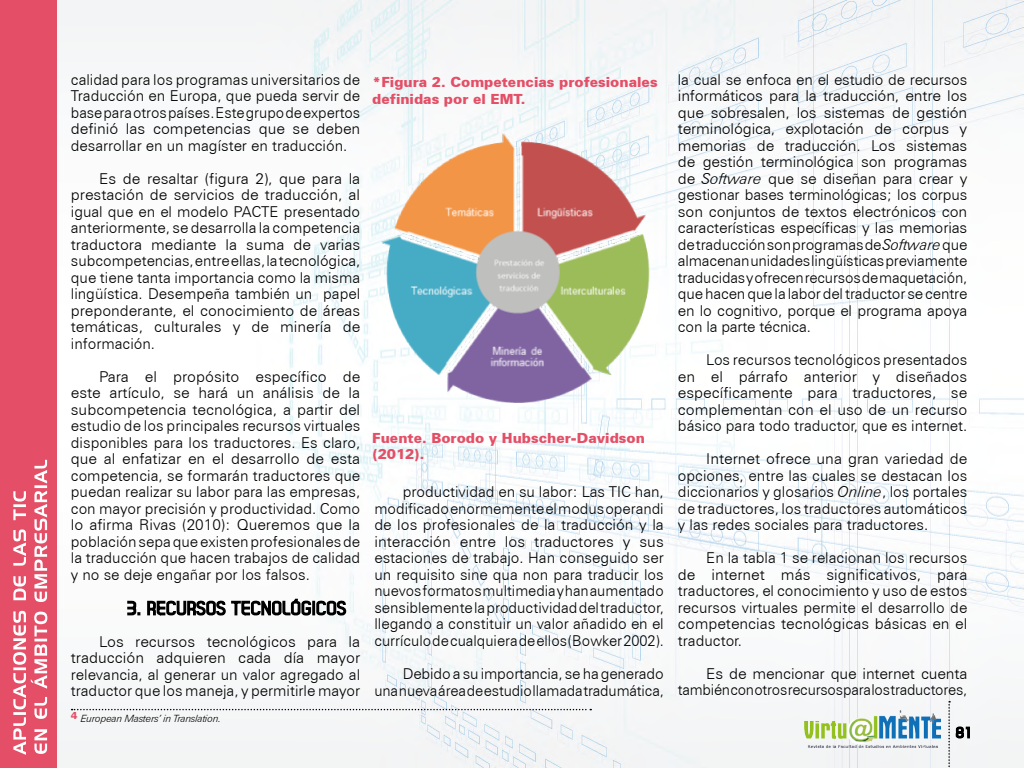
<style>
.page{position:relative;width:1024px;height:768px;background:#fff}
.page>*{position:absolute;margin:0;border:0;box-sizing:border-box;transform-origin:0 0}
.t1{font:300 15px/16.5px "Zurich BT";color:#000;text-align:justify}
.t2{font:900 14px/16.8px "Zurich BT";color:#e44e66}
.t3{font:italic 300 10px "Zurich BT";letter-spacing:-.02em;color:#000}
.s1{font-style:italic}
</style>
<div class="page">
<img style="left:57px;top:1px;width:967px;height:767px">
<img style="left:804px;top:711px;width:136px;height:36px">
<svg style="left:948px;top:701px;width:23px;height:67px"></svg>
<div style="left:0;top:0;width:57px;height:768px;background:#e44e66"></div>
<svg style="left:13px;top:460px;width:34px;height:295px"></svg>
<svg style="left:126px;top:598px;width:222px;height:19px"></svg>
<img style="left:372px;top:118px;width:291px;height:309px">
<svg style="left:72px;top:709px;width:519px;height:1px"></svg>
<p class="t1" style="left:71px;top:71px;width:291px">calidad para los programas universitarios de Traducción en Europa, que pueda servir de base para otros países. Este grupo de expertos definió las competencias que se deben desarrollar en un magíster en traducción.</p>
<p class="t1" style="left:71px;top:170px;width:291px;text-indent:28px">Es de resaltar (figura 2), que para la prestación de servicios de traducción, al igual que en el modelo PACTE presentado anteriormente, se desarrolla la competencia traductora mediante la suma de varias subcompetencias, entre ellas, la tecnológica, que tiene tanta importancia como la misma lingüística. Desempeña también un papel preponderante, el conocimiento de áreas temáticas, culturales y de minería de información.</p>
<p class="t1" style="left:71px;top:368px;width:291px;text-indent:28px">Para el propósito específico de este artículo, se hará un análisis de la subcompetencia tecnológica, a partir del estudio de los principales recursos virtuales disponibles para los traductores. Es claro, que al enfatizar en el desarrollo de esta competencia, se formarán traductores que puedan realizar su labor para las empresas, con mayor precisión y productividad. Como lo afirma Rivas (2010): Queremos que la población sepa que existen profesionales de la traducción que hacen trabajos de calidad y no se deje engañar por los falsos.</p>
<p class="t1" style="left:71px;top:633px;width:291px;text-indent:28px">Los recursos tecnológicos para la traducción adquieren cada día mayor relevancia, al generar un valor agregado al traductor que los maneja, y permitirle mayor</p>
<p class="t3" style="left:71px;top:713px;width:152px"><sup>4</sup> European Masters’ in Translation.</p>
<p class="t2" style="left:372px;top:73px;width:287px">*Figura 2. Competencias profesionales definidas por el EMT.</p>
<p class="t2" style="left:372px;top:429px;width:274px">Fuente. Borodo y Hubscher-Davidson (2012).</p>
<p class="t1" style="left:374px;top:483px;width:291px;text-indent:28px">productividad en su labor: Las TIC han, modificado enormemente el modus operandi de los profesionales de la traducción y la interacción entre los traductores y sus estaciones de trabajo. Han conseguido ser un requisito sine qua non para traducir los nuevos formatos multimedia y han aumentado sensiblemente la productividad del traductor, llegando a constituir un valor añadido en el currículo de cualquiera de ellos (Bowker 2002).</p>
<p class="t1" style="left:374px;top:665px;width:291px;text-align:right">Debido a su importancia, se ha generado<br>una nueva área de estudio llamada tradumática,</p>
<p class="t1" style="left:678px;top:71px;width:291px">la cual se enfoca en el estudio de recursos informáticos para la traducción, entre los que sobresalen, los sistemas de gestión terminológica, explotación de corpus y memorias de traducción. Los sistemas de gestión terminológica son programas de <span class="s1">Software</span> que se diseñan para crear y gestionar bases terminológicas; los corpus son conjuntos de textos electrónicos con características específicas y las memorias de traducción son programas de <span class="s1">Software</span> que almacenan unidades lingüísticas previamente traducidas y ofrecen recursos de maquetación, que hacen que la labor del traductor se centre en lo cognitivo, porque el programa apoya con la parte técnica.</p>
<p class="t1" style="left:678px;top:351px;width:291px;text-indent:28px">Los recursos tecnológicos presentados en el párrafo anterior y diseñados específicamente para traductores, se complementan con el uso de un recurso básico para todo traductor, que es internet.</p>
<p class="t1" style="left:678px;top:450px;width:291px;text-indent:28px">Internet ofrece una gran variedad de opciones, entre las cuales se destacan los diccionarios y glosarios <span class="s1">Online</span>, los portales de traductores, los traductores automáticos y las redes sociales para traductores.</p>
<p class="t1" style="left:678px;top:549px;width:291px;text-indent:28px">En la tabla 1 se relacionan los recursos de internet más significativos, para traductores, el conocimiento y uso de estos recursos virtuales permite el desarrollo de competencias tecnológicas básicas en el traductor.</p>
<p class="t1" style="left:678px;top:665px;width:291px;text-align:right">Es de mencionar que internet cuenta también con otros recursos para los traductores,</p>
</div>
